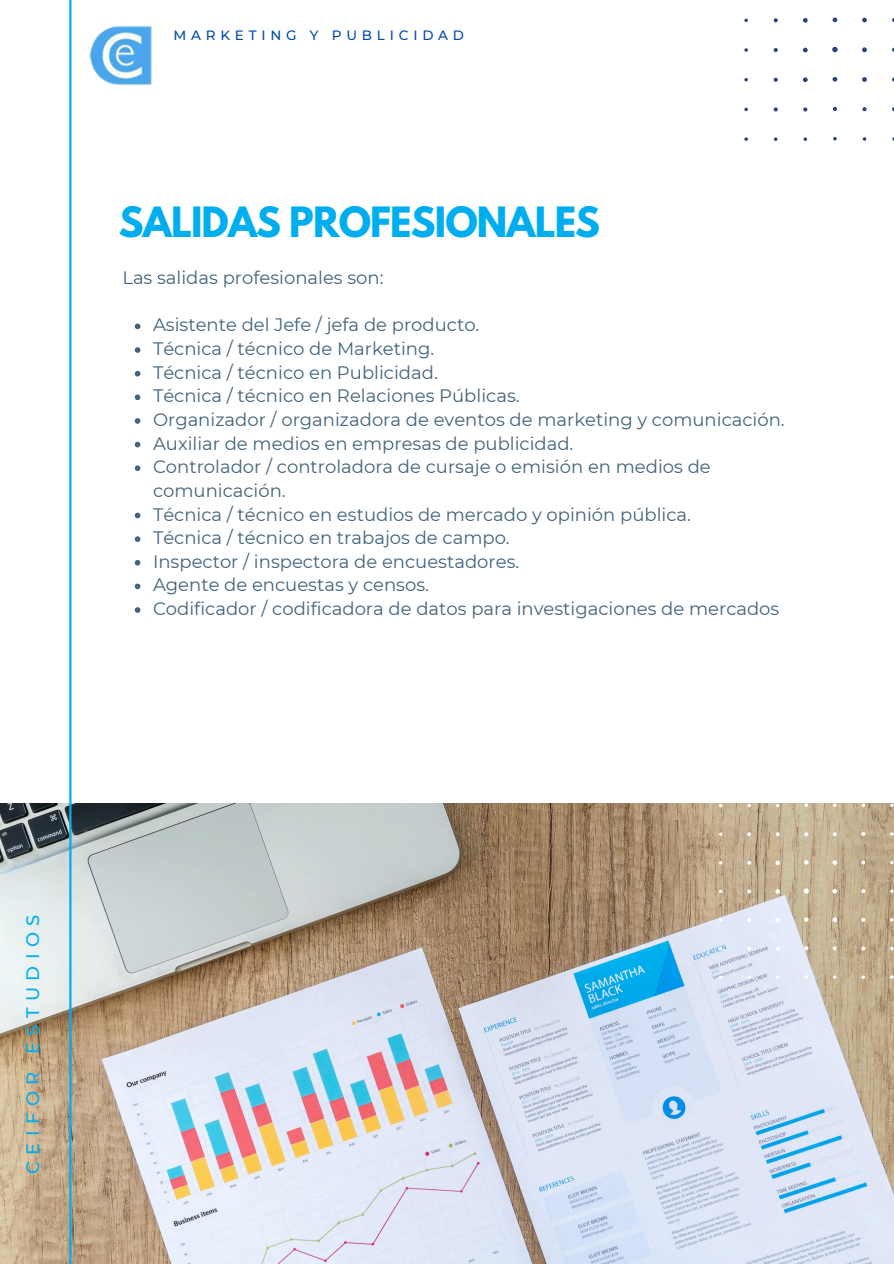
<style>
.page{position:relative;width:894px;height:1264px;background:#fff}
.page>*{position:absolute;margin:0;border:0;box-sizing:border-box;transform-origin:0 0}
.t1{font:700 37.05px "League Spartan";letter-spacing:-.025em;color:#00aeef}
.t2{font:18px/23.7px "Montserrat";color:#42637b}
.t3{font:500 18px "Montserrat";letter-spacing:.355em;color:#00aeef}
.t4{font:500 13.5px "Montserrat";letter-spacing:.355em;color:#004aad}
</style>
<div class="page">
<img style="left:0;top:803px;width:893px;height:460px">
<svg style="left:718px;top:803px;width:175px;height:175px;background:#c7baa4"></svg>
<svg style="left:744px;top:17px;width:149px;height:124px"></svg>
<hr style="left:69px;top:0;width:2px;height:1263px;background:#00aeef">
<img style="left:89px;top:25px;width:63px;height:61px">
<svg style="left:135px;top:323px;width:5px;height:6px"></svg>
<svg style="left:135px;top:347px;width:5px;height:6px"></svg>
<svg style="left:135px;top:371px;width:5px;height:5px"></svg>
<svg style="left:135px;top:394px;width:5px;height:6px"></svg>
<svg style="left:135px;top:418px;width:5px;height:6px"></svg>
<svg style="left:135px;top:442px;width:5px;height:5px"></svg>
<svg style="left:135px;top:465px;width:5px;height:6px"></svg>
<svg style="left:135px;top:512px;width:5px;height:6px"></svg>
<svg style="left:135px;top:536px;width:5px;height:6px"></svg>
<svg style="left:135px;top:560px;width:5px;height:5px"></svg>
<svg style="left:135px;top:583px;width:5px;height:6px"></svg>
<svg style="left:135px;top:607px;width:5px;height:6px"></svg>
<p class="t4" style="left:173px;top:27px;width:292px">MARKETING Y PUBLICIDAD</p>
<h2 class="t1" style="left:119px;top:204px;width:482px">SALIDAS PROFESIONALES</h2>
<h3 class="t2" style="left:122px;top:266px;width:262px">Las salidas profesionales son:</h3>
<p class="t2" style="left:153px;top:313px;width:328px">Asistente del Jefe / jefa de producto.</p>
<p class="t2" style="left:153px;top:337px;width:283px">Técnica / técnico de Marketing.</p>
<p class="t2" style="left:153px;top:360px;width:286px">Técnica / técnico en Publicidad.</p>
<p class="t2" style="left:153px;top:384px;width:368px">Técnica / técnico en Relaciones Públicas.</p>
<p class="t2" style="left:153px;top:408px;width:633px">Organizador / organizadora de eventos de marketing y comunicación.</p>
<p class="t2" style="left:153px;top:431px;width:422px">Auxiliar de medios en empresas de publicidad.</p>
<p class="t2" style="left:153px;top:455px;width:559px">Controlador / controladora de cursaje o emisión en medios de comunicación.</p>
<p class="t2" style="left:153px;top:502px;width:539px">Técnica / técnico en estudios de mercado y opinión pública.</p>
<p class="t2" style="left:153px;top:526px;width:358px">Técnica / técnico en trabajos de campo.</p>
<p class="t2" style="left:153px;top:549px;width:367px">Inspector / inspectora de encuestadores.</p>
<p class="t2" style="left:153px;top:573px;width:277px">Agente de encuestas y censos.</p>
<p class="t2" style="left:153px;top:597px;width:627px">Codificador / codificadora de datos para investigaciones de mercados</p>
<p class="t3" style="left:22px;top:1174px;width:261px;rotate:-90deg">CEIFOR ESTUDIOS</p>
</div>
